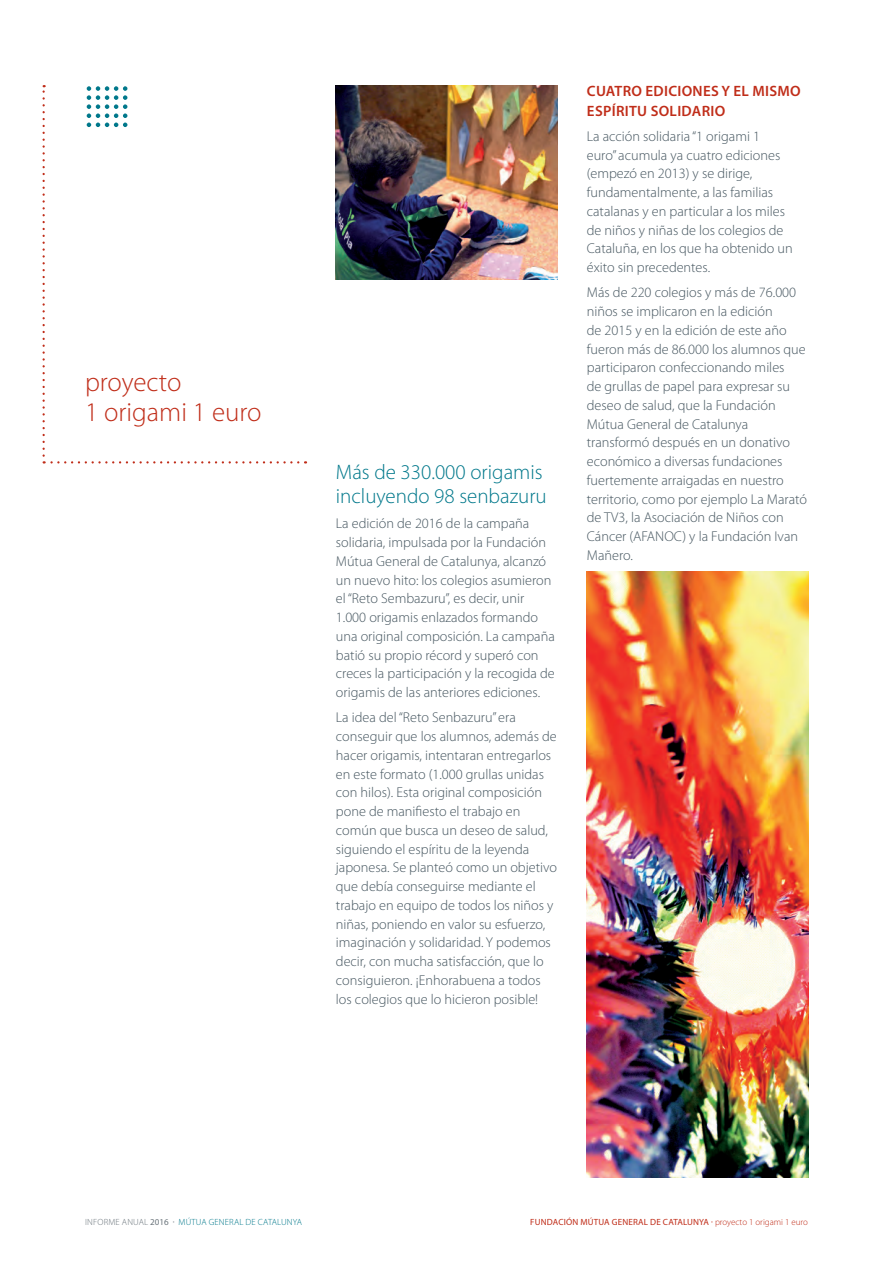
<style>
.page{position:relative;width:893px;height:1263px;background:#fff}
.page>*{position:absolute;margin:0;border:0;box-sizing:border-box;transform-origin:0 0}
.t1{font:300 27px/30px "Myriad Pro";color:#c02d19}
.t2{font:300 21px/24px "Myriad Pro";color:#00788b}
.t3{font:600 15px/19.5px "Myriad Pro";letter-spacing:.02em;color:#c02d19}
.t4{font:300 14.25px/18.8px "Myriad Pro";color:#45555f}
.t5{font:9px "Myriad Pro";letter-spacing:.02em;color:#c02d19}
.t6{font:300 9px "Myriad Pro";letter-spacing:.02em;color:#00788b}
.s1{color:#6a747b}
.s2{font-weight:400;color:#6a747b}
.s3{font-weight:300}
</style>
<div class="page">
<svg style="left:43px;top:85px;width:255px;height:378px"></svg>
<img style="left:587px;top:572px;width:222px;height:606px">
<img style="left:336px;top:85px;width:221px;height:195px">
<h1 class="t1" style="left:85px;top:367px;width:178px">proyecto<br>1 origami 1 euro</h1>
<h2 class="t2" style="left:336px;top:461px;width:212px">Más de 330.000 origamis incluyendo 98 senbazuru</h2>
<p class="t4" style="left:336px;top:514px;width:220px">La edición de 2016 de la campaña solidaria, impulsada por la Fundación Mútua General de Catalunya, alcanzó un nuevo hito: los colegios asumieron el “Reto Sembazuru”, es decir, unir 1.000 origamis enlazados formando una original composición. La campaña batió su propio récord y superó con creces la participación y la recogida de origamis de las anteriores ediciones.</p>
<p class="t4" style="left:336px;top:708px;width:223px">La idea del “Reto Senbazuru” era conseguir que los alumnos, además de hacer origamis, intentaran entregarlos en este formato (1.000 grullas unidas con hilos). Esta original composición pone de manifiesto el trabajo en común que busca un deseo de salud, siguiendo el espíritu de la leyenda japonesa. Se planteó como un objetivo que debía conseguirse mediante el trabajo en equipo de todos los niños y niñas, poniendo en valor su esfuerzo, imaginación y solidaridad. Y podemos decir, con mucha satisfacción, que lo consiguieron. ¡Enhorabuena a todos los colegios que lo hicieron posible!</p>
<p class="t3" style="left:587px;top:82px;width:215px">CUATRO EDICIONES Y EL MISMO<br>ESPÍRITU SOLIDARIO</p>
<p class="t4" style="left:587px;top:127px;width:207px">La acción solidaria “1 origami 1 euro” acumula ya cuatro ediciones (empezó en 2013) y se dirige, fundamentalmente, a las familias catalanas y en particular a los miles de niños y niñas de los colegios de<br>Cataluña, en los que ha obtenido un éxito sin precedentes.</p>
<p class="t4" style="left:587px;top:283px;width:222px">Más de 220 colegios y más de 76.000 niños se implicaron en la edición<br>de 2015 y en la edición de este año fueron más de 86.000 los alumnos que participaron confeccionando miles<br>de grullas de papel para expresar su deseo de salud, que la Fundación<br>Mútua General de Catalunya transformó después en un donativo económico a diversas fundaciones fuertemente arraigadas en nuestro territorio, como por ejemplo La Marató de TV3, la Asociación de Niños con<br>Cáncer (AFANOC) y la Fundación Ivan<br>Mañero.</p>
<p class="t6" style="left:85px;top:1217px;width:218px"><span class="s1">INFORME ANUAL</span> <span class="s2">2016 ·</span> MÚTUA GENERAL DE CATALUNYA</p>
<p class="t5" style="left:530px;top:1217px;width:279px">FUNDACIÓN MÚTUA GENERAL DE CATALUNYA · <span class="s3">proyecto 1 origami 1 euro</span></p>
</div>
